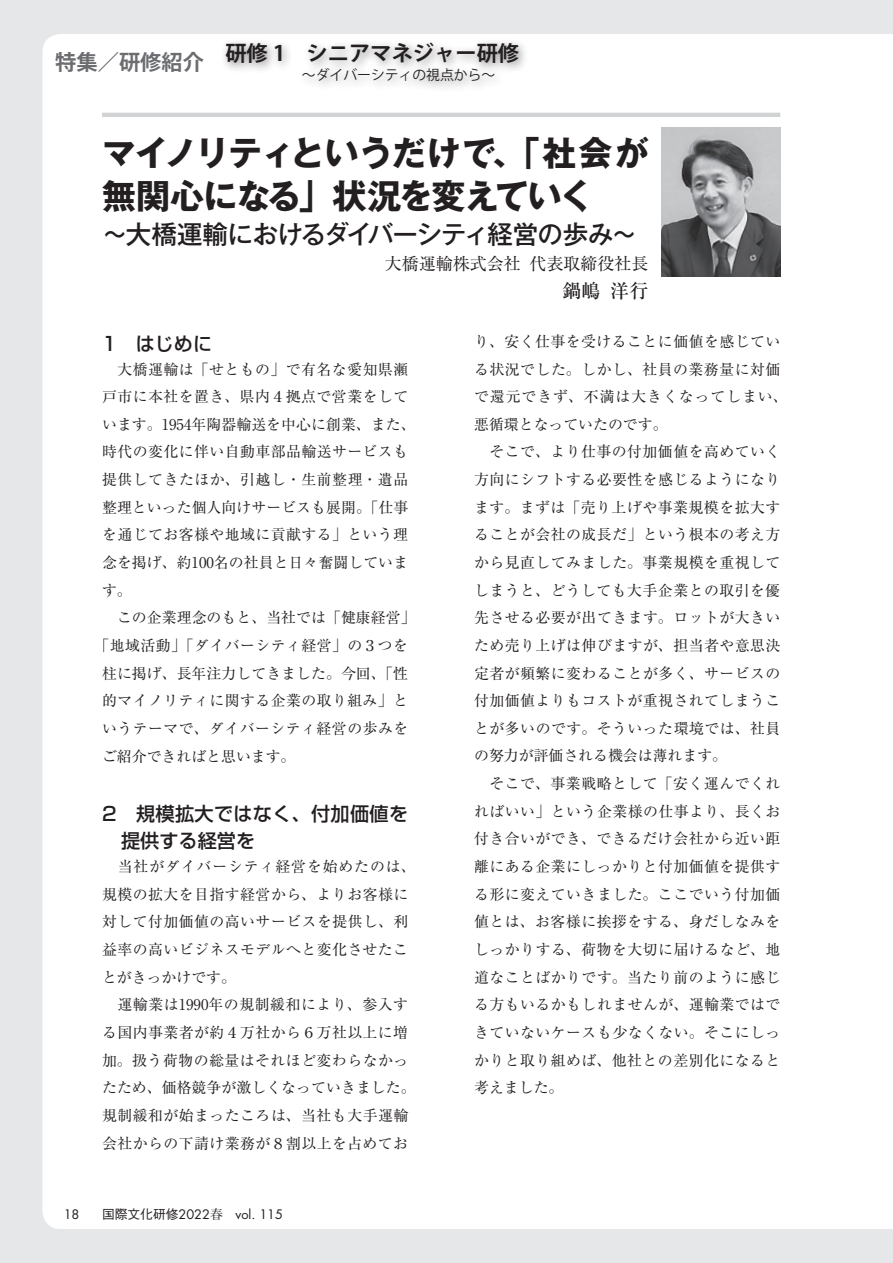
<style>
.page{position:relative;width:893px;height:1263px;background:#e6e7e9}
.page>*{position:absolute;margin:0;border:0;box-sizing:border-box;transform-origin:0 0}
.t1{font:700 34.05px/42.5px "Gothic MB101 Pr 5";letter-spacing:-.025em;color:#231f20}
.t2{font:500 25.5px "Gothic MB101 Pr 5";letter-spacing:-.03em;color:#231f20}
.t3{font:700 21.3px "Koz Go Pro";color:#231f20}
.t4{font:700 21.3px "Koz Go Pro";color:#6c6d70}
.t5{font:500 19.2px/27.6px "Shin Go Pro";letter-spacing:.02em;color:#231f20}
.t6{font:500 19.2px "Ryumin Pr 5";color:#231f20}
.t7{font:16.95px "Ryumin Pr 5";color:#231f20}
.t8{font:14.85px/27.6px "Ryumin Pro";letter-spacing:.03em;color:#231f20}
.t9{font:14.85px "Ryumin Pro";letter-spacing:.005em;color:#231f20}
.t10{font:14.85px "Ryumin Pro";color:#231f20}
.t11{font:13.8px "Koz Go Pro";color:#231f20}
.t12{font:12.75px "Futura";color:#231f20}
.s1{font-family:"Gothic BBB Pro";font-weight:500}
.s2{font-family:"Koz Min Pro"}
</style>
<div class="page">
<div style="left:43px;top:34px;width:849px;height:1195px;background:#fff"></div>
<svg style="left:892px;top:34px;width:1px;height:1195px"></svg>
<hr style="left:102px;top:113px;width:678px;height:4px;background:#d1d2d4">
<div style="left:219px;top:36px;width:310px;height:56px;background:#231f20;opacity:.5"></div>
<img style="left:661px;top:128px;width:119px;height:148px">
<h3 class="t4" style="left:55px;top:48px;width:150px">特集／研修紹介</h3>
<h3 class="t3" style="left:225px;top:40px;width:295px">研修 1 シニアマネジャー研修</h3>
<p class="t11" style="left:302px;top:66px;width:195px">〜ダイバーシティの視点から〜</p>
<h1 class="t1" style="left:102px;top:129px;width:548px">マイノリティというだけで、「社会が無関心になる」状況を変えていく</h1>
<h2 class="t2" style="left:102px;top:213px;width:536px">～大橋運輸におけるダイバーシティ経営の歩み～</h2>
<p class="t7" style="left:385px;top:250px;width:265px">大橋運輸株式会社代表取締役社長</p>
<p class="t6" style="left:562px;top:275px;width:88px">鍋嶋洋行</p>
<p class="t5" style="left:102px;top:327px;width:112px">1　はじめに</p>
<p class="t8" style="left:102px;top:354px;width:308px">　大橋運輸は「せともの」で有名な愛知県瀬</p>
<p class="t8" style="left:102px;top:382px;width:308px">戸市に本社を置き、県内４拠点で営業をして</p>
<p class="t9" style="left:102px;top:413px;width:315px">います。1954年陶器輸送を中心に創業、また、</p>
<p class="t8" style="left:102px;top:437px;width:308px">時代の変化に伴い自動車部品輸送サービスも</p>
<p class="t8" style="left:102px;top:465px;width:308px">提供してきたほか、引越し・生前整理・遺品</p>
<p class="t9" style="left:102px;top:495px;width:308px">整理といった個人向けサービスも展開。「仕事</p>
<p class="t8" style="left:102px;top:520px;width:308px">を通じてお客様や地域に貢献する」という理</p>
<p class="t9" style="left:102px;top:551px;width:308px">念を掲げ、約100名の社員と日々奮闘していま</p>
<p class="t8" style="left:102px;top:575px;width:31px">す。</p>
<p class="t9" style="left:102px;top:606px;width:315px">　この企業理念のもと、当社では「健康経営」</p>
<p class="t8" style="left:95px;top:631px;width:315px">「地域活動」「ダイバーシティ経営」の３つを</p>
<p class="t9" style="left:102px;top:661px;width:308px">柱に掲げ、長年注力してきました。今回、「性</p>
<p class="t8" style="left:102px;top:686px;width:308px">的マイノリティに関する企業の取り組み」と</p>
<p class="t8" style="left:102px;top:713px;width:308px">いうテーマで、ダイバーシティ経営の歩みを</p>
<p class="t10" style="left:102px;top:744px;width:195px">ご紹介できればと思います。</p>
<p class="t5" style="left:121px;top:797px;width:288px;text-indent:-19px">2　規模拡大ではなく、付加価値を提供する経営を</p>
<p class="t8" style="left:102px;top:852px;width:315px">　当社がダイバーシティ経営を始めたのは、規模の拡大を目指す経営から、よりお客様に対して付加価値の高いサービスを提供し、利益率の高いビジネスモデルへと変化させたことがきっかけです。<br>　運輸業は1990年の規制緩和により、参入する国内事業者が約４万社から６万社以上に増加。扱う荷物の総量はそれほど変わらなかったため、価格競争が激しくなっていきました。規制緩和が始まったころは、当社も大手運輸会社からの下請け業務が８割以上を占めてお</p>
<p class="t12" style="left:64px;top:1205px;width:17px">18</p>
<p class="t12" style="left:102px;top:1205px;width:182px"><span class="s1">国際文化研修</span>2022<span class="s2">春　</span>vol. 115</p>
<p class="t8" style="left:474px;top:326px;width:315px">り、安く仕事を受けることに価値を感じている状況でした。しかし、社員の業務量に対価で還元できず、不満は大きくなってしまい、悪循環となっていたのです。<br>　そこで、より仕事の付加価値を高めていく方向にシフトする必要性を感じるようになります。まずは「売り上げや事業規模を拡大することが会社の成長だ」という根本の考え方から見直してみました。事業規模を重視してしまうと、どうしても大手企業との取引を優先させる必要が出てきます。ロットが大きいため売り上げは伸びますが、担当者や意思決定者が頻繁に変わることが多く、サービスの付加価値よりもコストが重視されてしまうことが多いのです。そういった環境では、社員の努力が評価される機会は薄れます。<br>　そこで、事業戦略として「安く運んでくれればいい」という企業様の仕事より、長くお付き合いができ、できるだけ会社から近い距離にある企業にしっかりと付加価値を提供する形に変えていきました。ここでいう付加価値とは、お客様に挨拶をする、身だしなみをしっかりする、荷物を大切に届けるなど、地道なことばかりです。当たり前のように感じる方もいるかもしれませんが、運輸業ではできていないケースも少なくない。そこにしっかりと取り組めば、他社との差別化になると考えました。</p>
</div>
